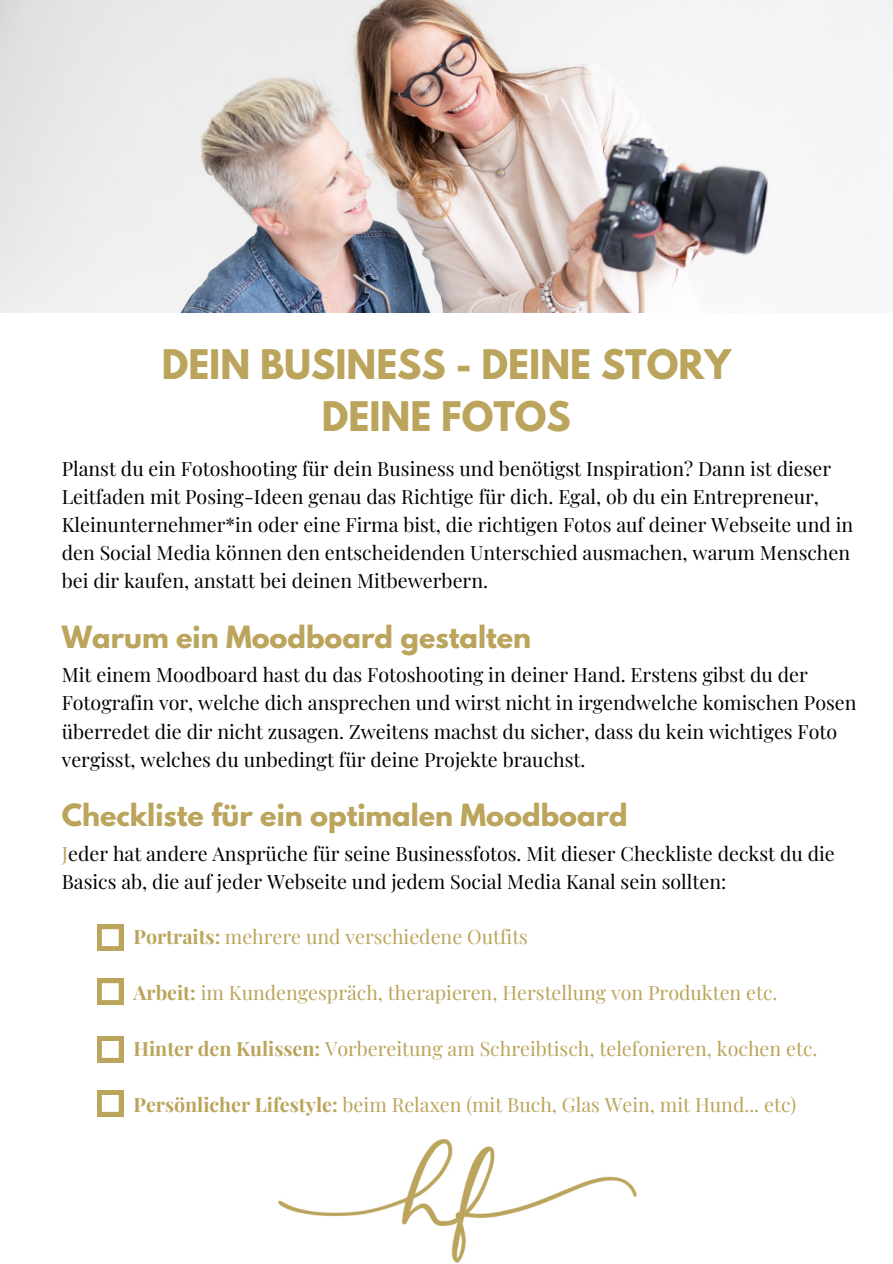
<style>
.page{position:relative;width:893px;height:1264px;background:#fff}
.page>*{position:absolute;margin:0;border:0;box-sizing:border-box;transform-origin:0 0}
.t1{font:700 36.15px/51.8px "League Spartan";color:#bba45b;text-align:center}
.t2{font:700 27.15px "League Spartan";color:#bba45b}
.t3{font:19.65px/28px "Playfair Display";color:#000}
.t4{font:19.65px "Playfair Display";color:#bba45b}
.s1{color:#bba45b}
.s2{font-weight:700}
</style>
<div class="page">
<img style="left:0;top:0;width:892px;height:312px">
<svg style="left:97px;top:924px;width:26px;height:26px"></svg>
<svg style="left:97px;top:978px;width:26px;height:26px"></svg>
<svg style="left:97px;top:1036px;width:26px;height:26px"></svg>
<svg style="left:97px;top:1090px;width:26px;height:26px"></svg>
<img style="left:279px;top:1139px;width:357px;height:123px">
<h1 class="t1" style="left:162px;top:338px;width:570px">DEIN BUSINESS - DEINE STORY<br>DEINE FOTOS</h1>
<p class="t3" style="left:62px;top:452px;width:792px">Planst du ein Fotoshooting für dein Business und benötigst Inspiration? Dann ist dieser Leitfaden mit Posing-Ideen genau das Richtige für dich. Egal, ob du ein Entrepreneur, Kleinunternehmer*in oder eine Firma bist, die richtigen Fotos auf deiner Webseite und in den Social Media können den entscheidenden Unterschied ausmachen, warum Menschen bei dir kaufen, anstatt bei deinen Mitbewerbern.</p>
<h2 class="t2" style="left:62px;top:615px;width:471px">Warum ein Moodboard gestalten</h2>
<p class="t3" style="left:62px;top:659px;width:796px">Mit einem Moodboard hast du das Fotoshooting in deiner Hand. Erstens gibst du der Fotografin vor, welche dich ansprechen und wirst nicht in irgendwelche komischen Posen überredet die dir nicht zusagen. Zweitens machst du sicher, dass du kein wichtiges Foto vergisst, welches du unbedingt für deine Projekte brauchst.</p>
<h2 class="t2" style="left:62px;top:793px;width:567px">Checkliste für ein optimalen Moodboard</h2>
<p class="t3" style="left:62px;top:837px;width:774px"><span class="s1">J</span>eder hat andere Ansprüche für seine Businessfotos. Mit dieser Checkliste deckst du die<br>Basics ab, die auf jeder Webseite und jedem Social Media Kanal sein sollten:</p>
<p class="t4" style="left:133px;top:920px;width:396px"><span class="s2">Portraits:</span> mehrere und verschiedene Outfits</p>
<p class="t4" style="left:133px;top:977px;width:645px"><span class="s2">Arbeit:</span> im Kundengespräch, therapieren, Herstellung von Produkten etc.</p>
<p class="t4" style="left:133px;top:1033px;width:685px"><span class="s2">Hinter den Kulissen:</span> Vorbereitung am Schreibtisch, telefonieren, kochen etc.</p>
<p class="t4" style="left:133px;top:1089px;width:664px"><span class="s2">Persönlicher Lifestyle:</span> beim Relaxen (mit Buch, Glas Wein, mit Hund... etc)</p>
</div>
